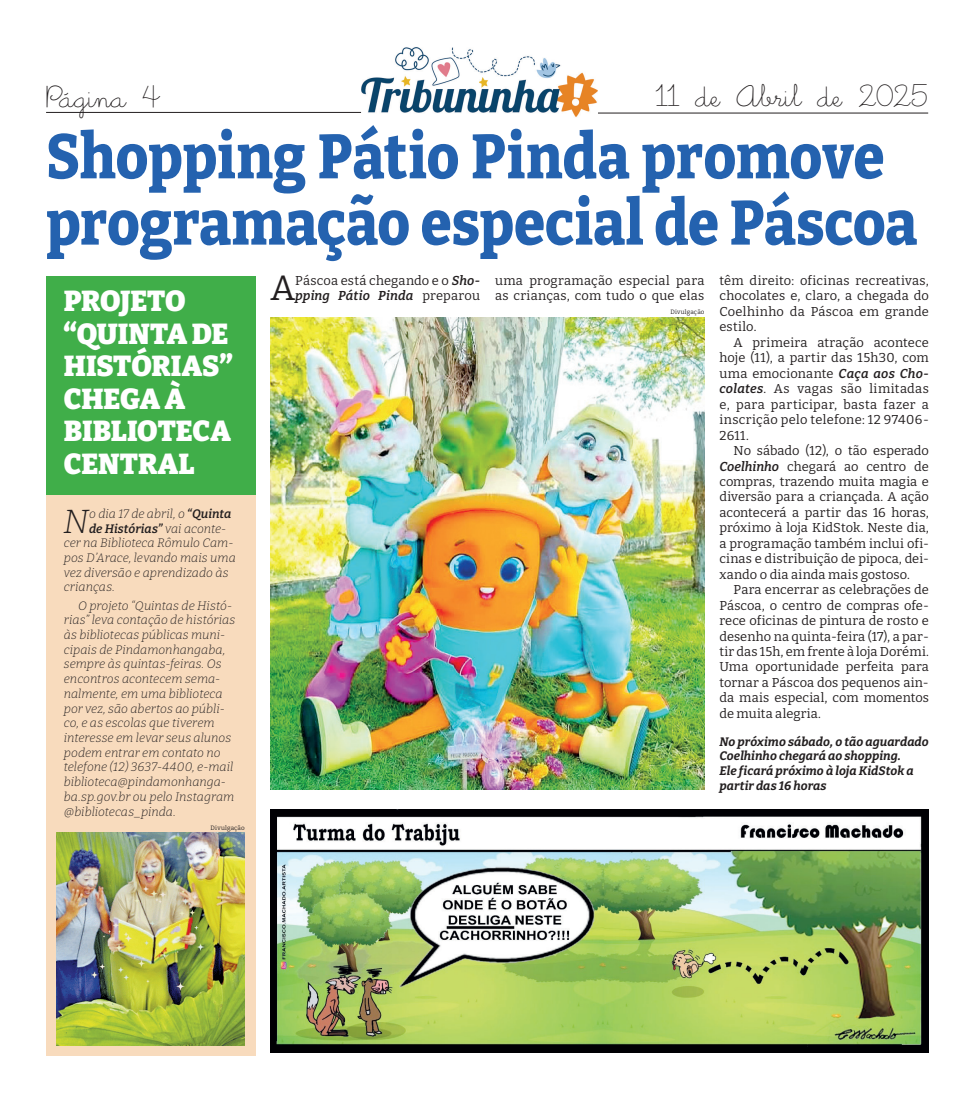
<style>
.page{position:relative;width:975px;height:1099px;background:#fff}
.page>*{position:absolute;margin:0;border:0;box-sizing:border-box;transform-origin:0 0}
.t1{font:800 62.5px/66.2px "Bitter";color:#2462af;scale:.9 1}
.t2{font:35px "Bitter";color:#231f20}
.t3{font:italic 300 33.38px "Bitter";color:#231f20}
.t4{font:31.25px "Little Days Alt";color:#231f20}
.t5{font:900 28.75px/32.5px "Bitter";color:#fff}
.t6{font:12.88px/15.5px "Bitter";letter-spacing:.015em;color:#231f20;text-align:justify}
.t7{font:italic 300 12.25px/14.8px "Bitter";color:#231f20}
.t8{font:italic 700 12.25px/14.8px "Bitter";color:#231f20}
.t9{font:italic 600 12.25px "Bitter";color:#231f20}
.t10{font:6.25px "Bitter";letter-spacing:.025em;color:#231f20}
.s1{font-weight:600;font-style:italic}
.s2{font-weight:600}
.s3{font-weight:300}
</style>
<div class="page">
<img style="left:361px;top:47px;width:237px;height:70px">
<hr style="left:46px;top:112px;width:315px;height:1px;background:#231f20">
<hr style="left:598px;top:113px;width:330px;height:1px;background:#231f20">
<img style="left:270px;top:809px;width:658px;height:243px">
<img style="left:270px;top:317px;width:434px;height:472px">
<div style="left:46px;top:494px;width:209px;height:561px;background:#f8dbbd"></div>
<img style="left:57px;top:832px;width:188px;height:213px">
<div style="left:46px;top:276px;width:209px;height:218px;background:#40ae49"></div>
<h3 class="t4" style="left:46px;top:81px;width:117px">Página 4</h3>
<h3 class="t4" style="left:655px;top:81px;width:275px">11 de Abril de 2025</h3>
<h1 class="t1" style="left:46px;top:118px;width:969px">Shopping Pátio Pinda promove programação especial de Páscoa</h1>
<h2 class="t2" style="left:270px;top:263px;width:26px">A</h2>
<p class="t6" style="left:295px;top:272px;width:186px">Páscoa está chegando e o <span class="s1">Sho&shy;pping Pátio Pinda</span> preparou</p>
<p class="t6" style="left:495px;top:272px;width:211px">uma programação especial para as crianças, com tudo o que elas</p>
<p class="t6" style="left:719px;top:272px;width:211px">têm direito: oficinas recreativas, chocolates e, claro, a chegada do Coelhinho da Páscoa em grande estilo.</p>
<p class="t6" style="left:719px;top:334px;width:211px;text-indent:14px">A primeira atração acontece hoje (11), a partir das 15h30, com uma emocionante <span class="s1">Caça aos Cho&shy;colates</span>. As vagas são limitadas e, para participar, basta fazer a inscrição pelo telefone: 12 97406- 2611.</p>
<p class="t6" style="left:719px;top:442px;width:211px;text-indent:14px">No sábado (12), o tão esperado <span class="s1">Coelhinho</span> chegará ao centro de compras, trazendo muita magia e diversão para a criançada. A ação acontecerá a partir das 16 horas, próximo à loja KidStok. Neste dia, a programação também inclui ofi&shy;cinas e distribuição de pipoca, dei&shy;xando o dia ainda mais gostoso.</p>
<p class="t6" style="left:719px;top:581px;width:211px;text-indent:14px">Para encerrar as celebrações de Páscoa, o centro de compras ofe&shy;rece oficinas de pintura de rosto e desenho na quinta-feira (17), a par&shy;tir das 15h, em frente à loja Dorémi.<br>Uma oportunidade perfeita para tornar a Páscoa dos pequenos ain&shy;da mais especial, com momentos de muita alegria.</p>
<p class="t8" style="left:719px;top:733px;width:211px">No próximo sábado, o tão aguardado<br>Coelhinho chegará ao shopping.<br>Ele ficará próximo à loja KidStok a partir das 16 horas</p>
<h3 class="t5" style="left:64px;top:282px;width:170px">PROJETO “QUINTA DE<br>HISTÓRIAS”<br>CHEGA À<br>BIBLIOTECA<br>CENTRAL</h3>
<p class="t10" style="left:670px;top:307px;width:36px">Divulgação</p>
<h3 class="t3" style="left:63px;top:498px;width:27px">N</h3>
<p class="t7" style="left:89px;top:505px;width:144px">o dia 17 de abril, o <span class="s2">“Quinta</span></p>
<p class="t9" style="left:89px;top:518px;width:139px">de Histórias” <span class="s3">vai aconte-</span></p>
<p class="t7" style="left:64px;top:535px;width:171px">cer na Biblioteca Rômulo Cam-</p>
<p class="t7" style="left:64px;top:550px;width:173px">pos D’Arace, levando mais uma</p>
<p class="t7" style="left:64px;top:564px;width:166px">vez diversão e aprendizado às</p>
<p class="t7" style="left:64px;top:579px;width:52px">crianças.</p>
<p class="t7" style="left:64px;top:597px;width:173px;text-indent:14px">O projeto “Quintas de Histó&shy;rias” leva contação de histórias às bibliotecas públicas muni&shy;cipais de Pindamonhangaba, sempre às quintas-feiras. Os encontros acontecem sema&shy;nalmente, em uma biblioteca por vez, são abertos ao públi&shy;co, e as escolas que tiverem interesse em levar seus alunos podem entrar em contato no telefone (12) 3637-4400, e-mail biblioteca@pindamonhanga&shy;ba.sp.gov.br ou pelo Instagram @bibliotecas_pinda.</p>
<p class="t10" style="left:211px;top:823px;width:36px">Divulgação</p>
</div>
